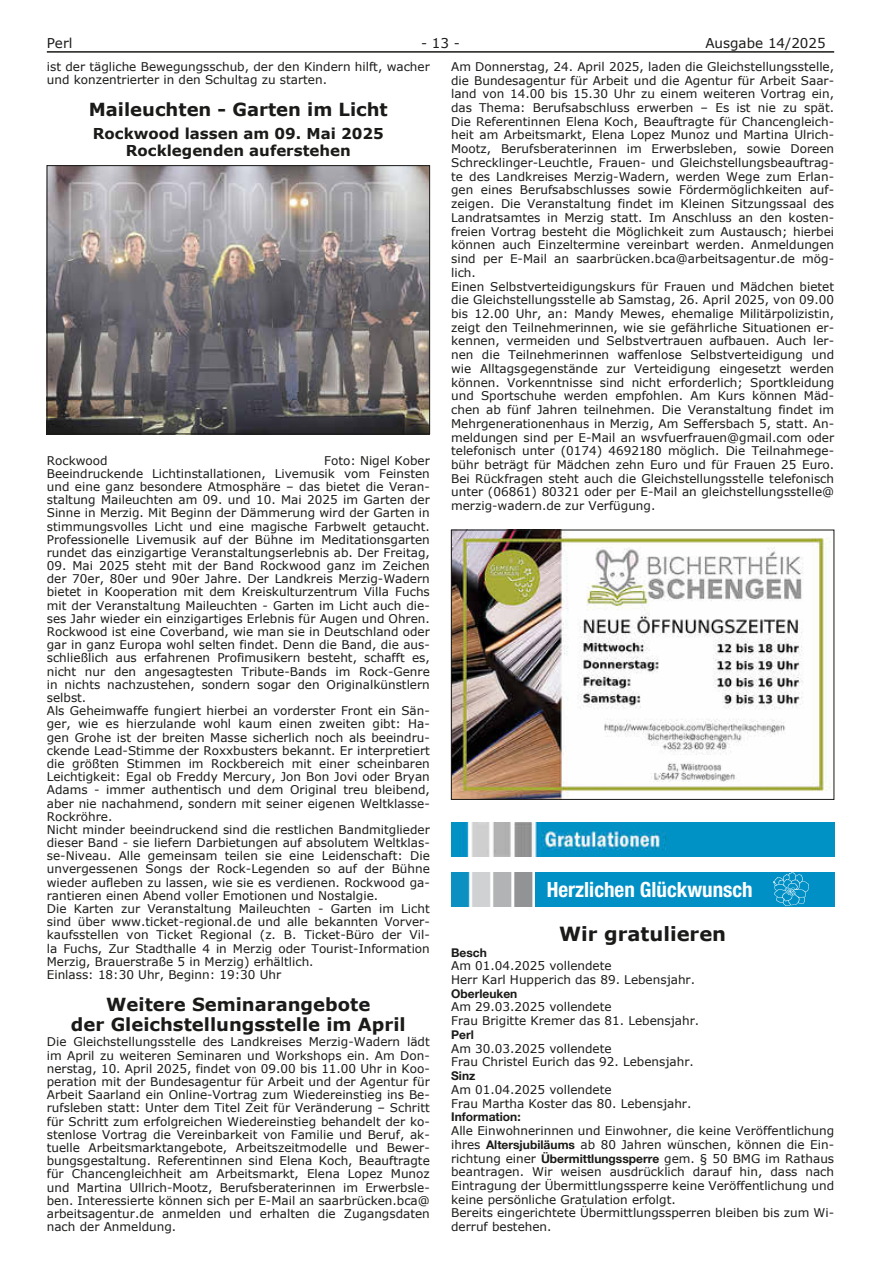
<style>
.page{position:relative;width:881px;height:1263px;background:#fff}
.page>*{position:absolute;margin:0;border:0;box-sizing:border-box;transform-origin:0 0}
.t1{font:700 condensed 21px "Helvetica Neue LT";color:#fff}
.t2{font:700 19.5px "Verdana";color:#1a1a18}
.t3{font:700 18px/19.6px "Verdana";color:#1a1a18;text-align:center}
.t4{font:700 15px/16.5px "Verdana";color:#1a1a18;text-align:center}
.t5{font:13.5px "Verdana";color:#1a1a18}
.t6{font:12px/13.2px "Verdana";color:#1a1a18}
.t7{font:700 12px "Helvetica Neue";color:#1a1a18}
.s1{font-family:"Helvetica Neue";font-weight:700}
</style>
<div class="page">
<hr style="left:47px;top:51px;width:786px;height:2px;background:#1a1a18">
<img style="left:453px;top:532px;width:378px;height:266px">
<div style="left:451px;top:530px;width:382px;height:270px;border:1px solid #1a1a18"></div>
<svg style="left:451px;top:856px;width:382px;height:1px"></svg>
<img style="left:451px;top:823px;width:382px;height:33px">
<img style="left:451px;top:872px;width:82px;height:34px">
<div style="left:535px;top:872px;width:298px;height:34px;background:#0190c6"></div>
<svg style="left:773px;top:872px;width:35px;height:34px"></svg>
<img style="left:49px;top:167px;width:378px;height:265px">
<div style="left:47px;top:165px;width:382px;height:269px;border:1px solid #1a1a18"></div>
<p class="t5" style="left:47px;top:34px;width:27px">Perl</p>
<p class="t5" style="left:421px;top:34px;width:40px">- 13 -</p>
<p class="t5" style="left:705px;top:34px;width:122px">Ausgabe 14/2025</p>
<p class="t6" style="left:451px;top:60px;width:384px;line-height:13.8px">Am Donnerstag, 24. April 2025, laden die Gleichstellungsstelle, die Bundesagentur für Arbeit und die Agentur für Arbeit Saar&shy;land von 14.00 bis 15.30 Uhr zu einem weiteren Vortrag ein, das Thema: Berufsabschluss erwerben – Es ist nie zu spät.<br>Die Referentinnen Elena Koch, Beauftragte für Chancengleich&shy;heit am Arbeitsmarkt, Elena Lopez Munoz und Martina Ulrich-Mootz, Berufsberaterinnen im Erwerbsleben, sowie Doreen Schrecklinger-Leuchtle, Frauen- und Gleichstellungsbeauftrag&shy;te des Landkreises Merzig-Wadern, werden Wege zum Erlan&shy;gen eines Berufsabschlusses sowie Fördermöglichkeiten auf&shy;zeigen. Die Veranstaltung findet im Kleinen Sitzungssaal des Landratsamtes in Merzig statt. Im Anschluss an den kosten&shy;freien Vortrag besteht die Möglichkeit zum Austausch; hierbei können auch Einzeltermine vereinbart werden. Anmeldungen sind per E-Mail an saarbrücken.bca@arbeitsagentur.de mög&shy;lich.<br>Einen Selbstverteidigungskurs für Frauen und Mädchen bietet die Gleichstellungsstelle ab Samstag, 26. April 2025, von 09.00 bis 12.00 Uhr, an: Mandy Mewes, ehemalige Militärpolizistin, zeigt den Teilnehmerinnen, wie sie gefährliche Situationen er&shy;kennen, vermeiden und Selbstvertrauen aufbauen. Auch ler&shy;nen die Teilnehmerinnen waffenlose Selbstverteidigung und wie Alltagsgegenstände zur Verteidigung eingesetzt werden können. Vorkenntnisse sind nicht erforderlich; Sportkleidung und Sportschuhe werden empfohlen. Am Kurs können Mäd&shy;chen ab fünf Jahren teilnehmen. Die Veranstaltung findet im Mehrgenerationenhaus in Merzig, Am Seffersbach 5, statt. An&shy;meldungen sind per E-Mail an wsvfuerfrauen@gmail.com oder telefonisch unter (0174) 4692180 möglich. Die Teilnahmege&shy;bühr beträgt für Mädchen zehn Euro und für Frauen 25 Euro.<br>Bei Rückfragen steht auch die Gleichstellungsstelle telefonisch unter (06861) 80321 oder per E-Mail an gleichstellungsstelle@ merzig-wadern.de zur Verfügung.</p>
<p class="t6" style="left:47px;top:60px;width:384px">ist der tägliche Bewegungsschub, der den Kindern hilft, wacher und konzentrierter in den Schultag zu starten.</p>
<h3 class="t3" style="left:89px;top:100px;width:300px">Maileuchten - Garten im Licht</h3>
<p class="t4" style="left:93px;top:125px;width:292px">Rockwood lassen am 09. Mai 2025<br>Rocklegenden auferstehen</p>
<p class="t6" style="left:47px;top:454px;width:384px;text-align:justify;text-indent:277px">Foto: Nigel Kober Beeindruckende Lichtinstallationen, Livemusik vom Feinsten und eine ganz besondere Atmosphäre – das bietet die Veran&shy;staltung Maileuchten am 09. und 10. Mai 2025 im Garten der Sinne in Merzig. Mit Beginn der Dämmerung wird der Garten in stimmungsvolles Licht und eine magische Farbwelt getaucht.<br>Professionelle Livemusik auf der Bühne im Meditationsgarten rundet das einzigartige Veranstaltungserlebnis ab. Der Freitag,</p>
<p class="t6" style="left:47px;top:559px;width:384px">09. Mai 2025 steht mit der Band Rockwood ganz im Zeichen der 70er, 80er und 90er Jahre. Der Landkreis Merzig-Wadern bietet in Kooperation mit dem Kreiskulturzentrum Villa Fuchs mit der Veranstaltung Maileuchten - Garten im Licht auch die&shy;ses Jahr wieder ein einzigartiges Erlebnis für Augen und Ohren.<br>Rockwood ist eine Coverband, wie man sie in Deutschland oder gar in ganz Europa wohl selten findet. Denn die Band, die aus&shy;schließlich aus erfahrenen Profimusikern besteht, schafft es, nicht nur den angesagtesten Tribute-Bands im Rock-Genre in nichts nachzustehen, sondern sogar den Originalkünstlern selbst.<br>Als Geheimwaffe fungiert hierbei an vorderster Front ein Sän&shy;ger, wie es hierzulande wohl kaum einen zweiten gibt: Ha&shy;gen Grohe ist der breiten Masse sicherlich noch als beeindru&shy;ckende Lead-Stimme der Roxxbusters bekannt. Er interpretiert die größten Stimmen im Rockbereich mit einer scheinbaren Leichtigkeit: Egal ob Freddy Mercury, Jon Bon Jovi oder Bryan Adams - immer authentisch und dem Original treu bleibend, aber nie nachahmend, sondern mit seiner eigenen Weltklasse-Rockröhre.<br>Nicht minder beeindruckend sind die restlichen Bandmitglieder dieser Band - sie liefern Darbietungen auf absolutem Weltklas&shy;se-Niveau. Alle gemeinsam teilen sie eine Leidenschaft: Die unvergessenen Songs der Rock-Legenden so auf der Bühne wieder aufleben zu lassen, wie sie es verdienen. Rockwood ga&shy;rantieren einen Abend voller Emotionen und Nostalgie.<br>Die Karten zur Veranstaltung Maileuchten - Garten im Licht sind über www.ticket-regional.de und alle bekannten Vorver&shy;kaufsstellen von Ticket Regional (z. B. Ticket-Büro der Vil&shy;la Fuchs, Zur Stadthalle 4 in Merzig oder Tourist-Information Merzig, Brauerstraße 5 in Merzig) erhältlich.<br>Einlass: 18:30 Uhr, Beginn: 19:30 Uhr</p>
<h3 class="t3" style="left:71px;top:995px;width:336px">Weitere Seminarangebote<br>der Gleichstellungsstelle im April</h3>
<p class="t6" style="left:47px;top:1036px;width:384px;text-align:justify">Die Gleichstellungsstelle des Landkreises Merzig-Wadern lädt im April zu weiteren Seminaren und Workshops ein. Am Don&shy;nerstag, 10. April 2025, findet von 09.00 bis 11.00 Uhr in Koo&shy;peration mit der Bundesagentur für Arbeit und der Agentur für Arbeit Saarland ein Online-Vortrag zum Wiedereinstieg ins Be&shy;rufsleben statt: Unter dem Titel Zeit für Veränderung – Schritt für Schritt zum erfolgreichen Wiedereinstieg behandelt der ko&shy;stenlose Vortrag die Vereinbarkeit von Familie und Beruf, ak&shy;tuelle Arbeitsmarktangebote, Arbeitszeitmodelle und Bewer&shy;bungsgestaltung. Referentinnen sind Elena Koch, Beauftragte für Chancengleichheit am Arbeitsmarkt, Elena Lopez Munoz und Martina Ullrich-Mootz, Berufsberaterinnen im Erwerbsle&shy;ben. Interessierte können sich per E-Mail an saarbrücken.bca@ arbeitsagentur.de anmelden und erhalten die Zugangsdaten nach der Anmeldung.</p>
<p class="t6" style="left:47px;top:454px;width:62px">Rockwood</p>
<h1 class="t1" style="left:546px;top:877px;width:207px">Herzlichen Glückwunsch</h1>
<h2 class="t2" style="left:559px;top:920px;width:168px">Wir gratulieren</h2>
<p class="t7" style="left:451px;top:943px;width:37px">Besch</p>
<p class="t6" style="left:451px;top:959px;width:245px;line-height:13.8px">Am 01.04.2025 vollendete<br>Herr Karl Hupperich das 89. Lebensjahr.</p>
<p class="t7" style="left:451px;top:984px;width:68px">Oberleuken</p>
<p class="t6" style="left:451px;top:1000px;width:249px;line-height:13.8px">Am 29.03.2025 vollendete<br>Frau Brigitte Kremer das 81. Lebensjahr.</p>
<p class="t7" style="left:451px;top:1025px;width:24px">Perl</p>
<p class="t6" style="left:451px;top:1041px;width:244px;line-height:13.8px">Am 30.03.2025 vollendete<br>Frau Christel Eurich das 92. Lebensjahr.</p>
<p class="t7" style="left:451px;top:1066px;width:26px">Sinz</p>
<p class="t6" style="left:451px;top:1083px;width:242px;line-height:13.8px">Am 01.04.2025 vollendete<br>Frau Martha Koster das 80. Lebensjahr.</p>
<p class="t7" style="left:451px;top:1107px;width:71px">Information:</p>
<p class="t6" style="left:451px;top:1124px;width:384px;line-height:13.8px">Alle Einwohnerinnen und Einwohner, die keine Veröffentlichung ihres <span class="s1">Altersjubiläums</span> ab 80 Jahren wünschen, können die Ein&shy;richtung einer <span class="s1">Übermittlungssperre</span> gem. § 50 BMG im Rathaus beantragen. Wir weisen ausdrücklich darauf hin, dass nach Eintragung der Übermittlungssperre keine Veröffentlichung und keine persönliche Gratulation erfolgt.<br>Bereits eingerichtete Übermittlungssperren bleiben bis zum Wi&shy;derruf bestehen.</p>
</div>
